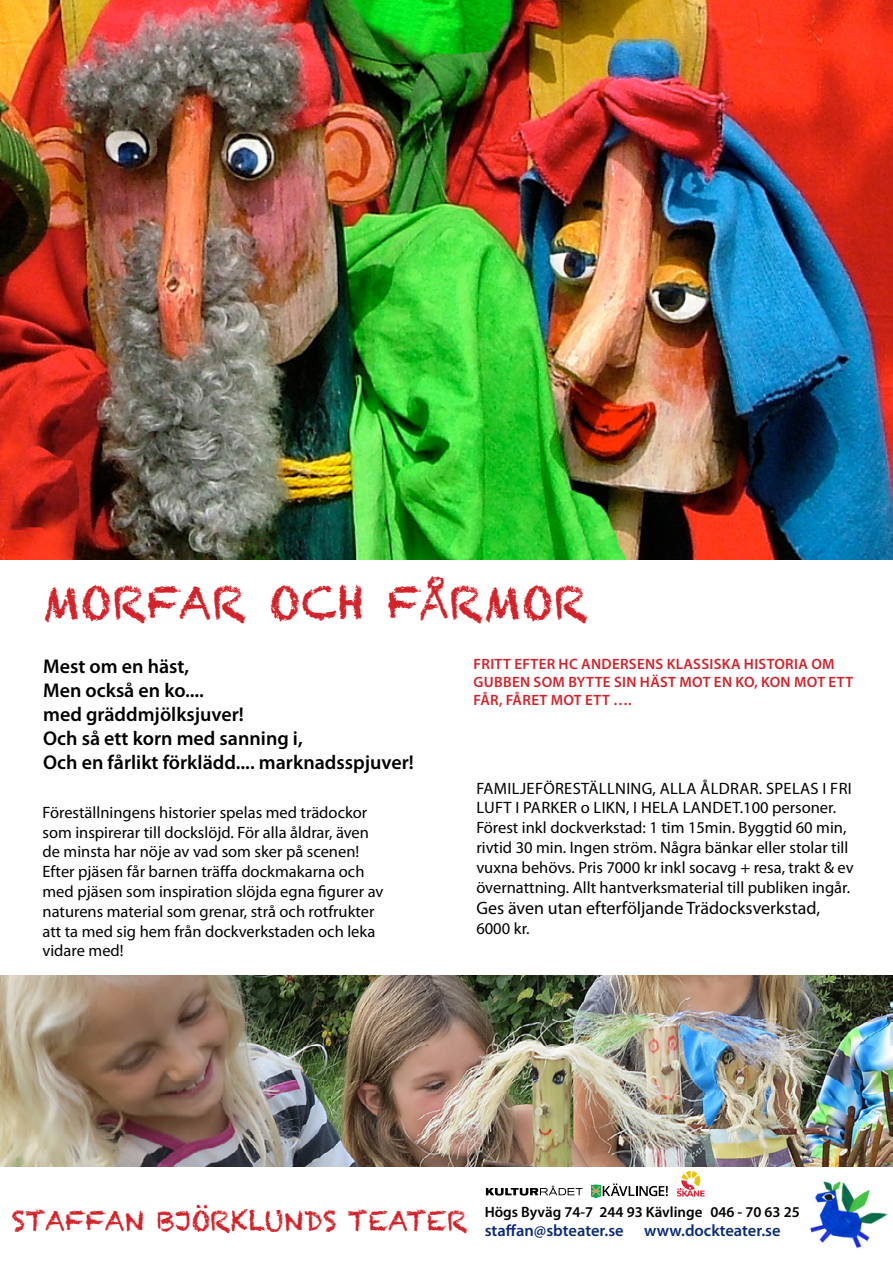
<style>
.page{position:relative;width:893px;height:1263px;background:#fff}
.page>*{position:absolute;margin:0;border:0;box-sizing:border-box;transform-origin:0 0}
.t1{font:44.55px "Chalkduster";color:#d2232a}
.t2{font:27px "Chalkduster";color:#d2232a}
.t3{font:600 19.95px/24px "Myriad Pro";color:#000}
.t4{font:18px "Myriad Pro";color:#000}
.t5{font:16.5px/19.8px "Myriad Pro";color:#000}
.t6{font:600 16.5px "Myriad Pro";color:#0b2b79}
.t7{font:600 15px/18px "Myriad Pro";letter-spacing:.02em;color:#d2232a}
.t8{font:600 15px "Myriad Pro";color:#000}
</style>
<div class="page">
<img style="left:0;top:0;width:893px;height:559px">
<img style="left:0;top:976px;width:893px;height:190px">
<img style="left:810px;top:1181px;width:78px;height:67px">
<svg style="left:677px;top:1171px;width:28px;height:25px"></svg>
<svg style="left:591px;top:1183px;width:77px;height:15px"></svg>
<svg style="left:486px;top:1186px;width:97px;height:9px"></svg>
<h1 class="t1" style="left:43px;top:577px;width:547px">MORFAR OCH FÅRMOR</h1>
<p class="t3" style="left:43px;top:654px;width:372px">Mest om en häst,<br>Men också en ko....<br>med gräddmjölksjuver!<br>Och så ett korn med sanning i,<br>Och en fårlikt förklädd.... marknadsspjuver!</p>
<p class="t5" style="left:43px;top:802px;width:342px">Föreställningens historier spelas med trädockor som inspirerar till dockslöjd. För alla åldrar, även de minsta har nöje av vad som sker på scenen!<br>Efter pjäsen får barnen träffa dockmakarna och med pjäsen som inspiration slöjda egna figurer av naturens material som grenar, strå och rotfrukter att ta med sig hem från dockverkstaden och leka vidare med!</p>
<p class="t7" style="left:474px;top:655px;width:381px">Fritt efter HC Andersens klassiska historia om gubben som bytte sin häst mot en ko, kon mot ett får, fåret mot ett ….</p>
<p class="t5" style="left:476px;top:778px;width:379px">Familjeföreställning, alla åldrar. Spelas i fri luft i parker o likn, i hela landet.100 personer.<br>Förest inkl dockverkstad: 1 tim 15min. Byggtid 60 min, rivtid 30 min. I ngen ström. Några bänkar eller stolar till vuxna behövs. Pris 7000 kr inkl socavg + resa, trakt &amp; ev övernattning. Allt hantverksmaterial till publiken ingår.</p>
<p class="t4" style="left:476px;top:897px;width:345px">Ges även utan efterföljande Trädocksverkstad,</p>
<p class="t5" style="left:476px;top:918px;width:55px">6000 kr.</p>
<h2 class="t2" style="left:12px;top:1204px;width:457px">STAFFAN BJÖRKLUNDS TEATER</h2>
<p class="t8" style="left:485px;top:1202px;width:317px">Högs Byväg 74-7 244 93 Kävlinge 046 - 70 63 25</p>
<p class="t6" style="left:485px;top:1219px;width:297px">staffan@sbteater.se www.dockteater.se</p>
</div>
